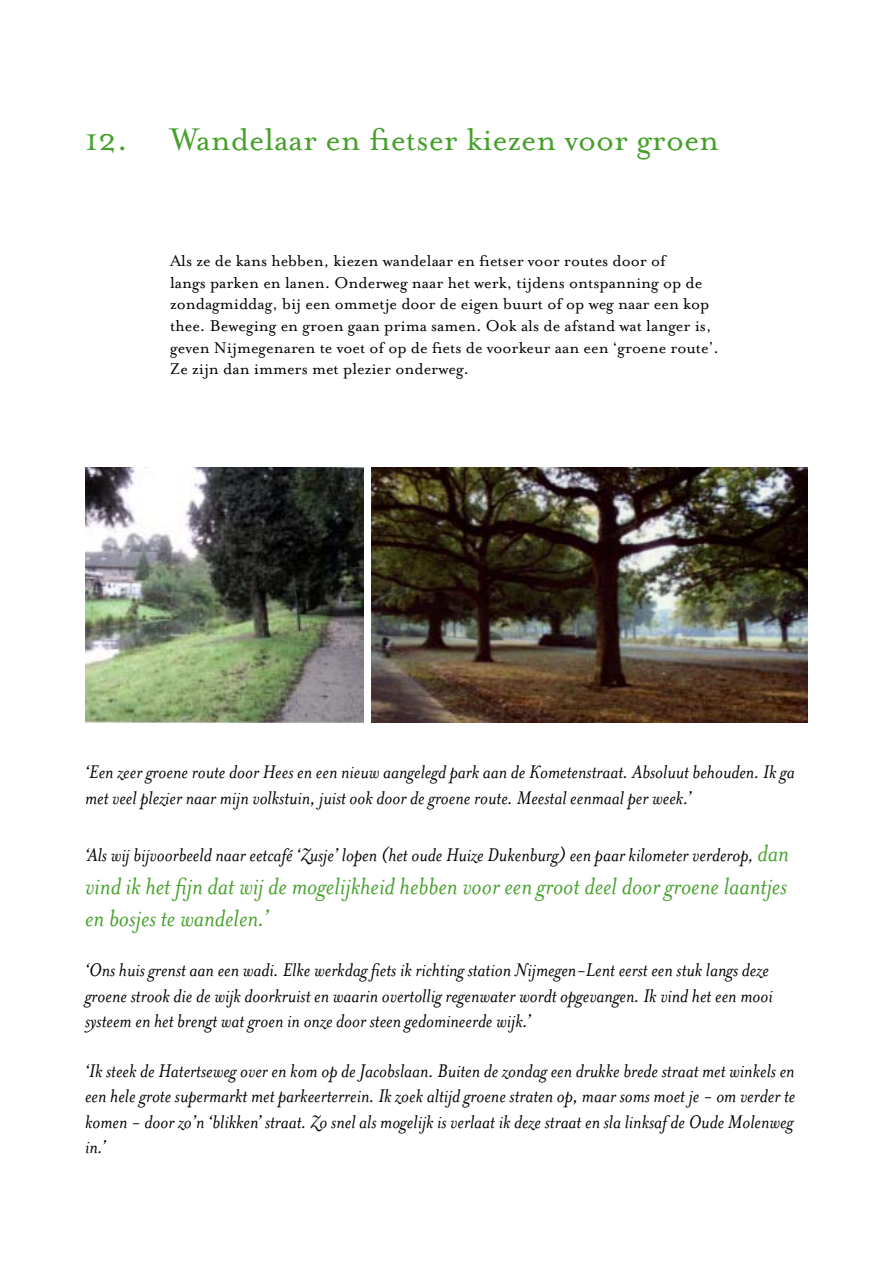
<style>
.page{position:relative;width:893px;height:1263px;background:#fff}
.page>*{position:absolute;margin:0;border:0;box-sizing:border-box;transform-origin:0 0}
.t1{font:36px "Mrs Eaves Roman";color:#45a12b}
.t2{font:italic 27px/32.4px "Mrs Eaves";color:#45a12b}
.t3{font:italic 21px/25.2px "Mrs Eaves";color:#000}
.t4{font:18px/21.6px "Mrs Eaves Roman";color:#000}
.s1{font-size:27px;color:#45a12b}
</style>
<div class="page">
<img style="left:85px;top:468px;width:278px;height:255px">
<img style="left:372px;top:468px;width:436px;height:255px">
<h1 class="t1" style="left:85px;top:120px;width:636px">12. Wandelaar en fietser kiezen voor groen</h1>
<p class="t4" style="left:170px;top:250px;width:550px">Als ze de kans hebben, kiezen wandelaar en fietser voor routes door of<br>langs parken en lanen. Onderweg naar het werk, tijdens ontspanning op de zondagmiddag, bij een ommetje door de eigen buurt of op weg naar een kop thee. Beweging en groen gaan prima samen. Ook als de afstand wat langer is, geven Nijmegenaren te voet of op de fiets de voorkeur aan een ‘groene route’.<br>Ze zijn dan immers met plezier onderweg.</p>
<p class="t3" style="left:85px;top:760px;width:711px">‘Een zeer groene route door Hees en een nieuw aangelegd park aan de Kometenstraat. Absoluut behouden. Ik ga met veel plezier naar mijn volkstuin, juist ook door de groene route. Meestal eenmaal per week.’</p>
<p class="t3" style="left:85px;top:843px;width:705px">‘Als wij bijvoorbeeld naar eetcafé ‘Zusje’ lopen (het oude Huize Dukenburg) een paar kilometer verderop, <span class="s1">dan</span></p>
<p class="t2" style="left:85px;top:870px;width:703px">vind ik het fijn dat wij de mogelijkheid hebben voor een groot deel door groene laantjes en bosjes te wandelen.’</p>
<p class="t3" style="left:85px;top:958px;width:689px">‘Ons huis grenst aan een wadi. Elke werkdag fiets ik richting station Nijmegen-Lent eerst een stuk langs deze groene strook die de wijk doorkruist en waarin overtollig regenwater wordt opgevangen. Ik vind het een mooi systeem en het brengt wat groen in onze door steen gedomineerde wijk.’</p>
<p class="t3" style="left:85px;top:1059px;width:712px;text-align:justify">‘Ik steek de Hatertseweg over en kom op de Jacobslaan. Buiten de zondag een drukke brede straat met winkels en een hele grote supermarkt met parkeerterrein. Ik zoek altijd groene straten op, maar soms moet je - om verder te komen - door zo’n ‘blikken’ straat. Zo snel als mogelijk is verlaat ik deze straat en sla linksaf de Oude Molenweg in.’</p>
</div>
